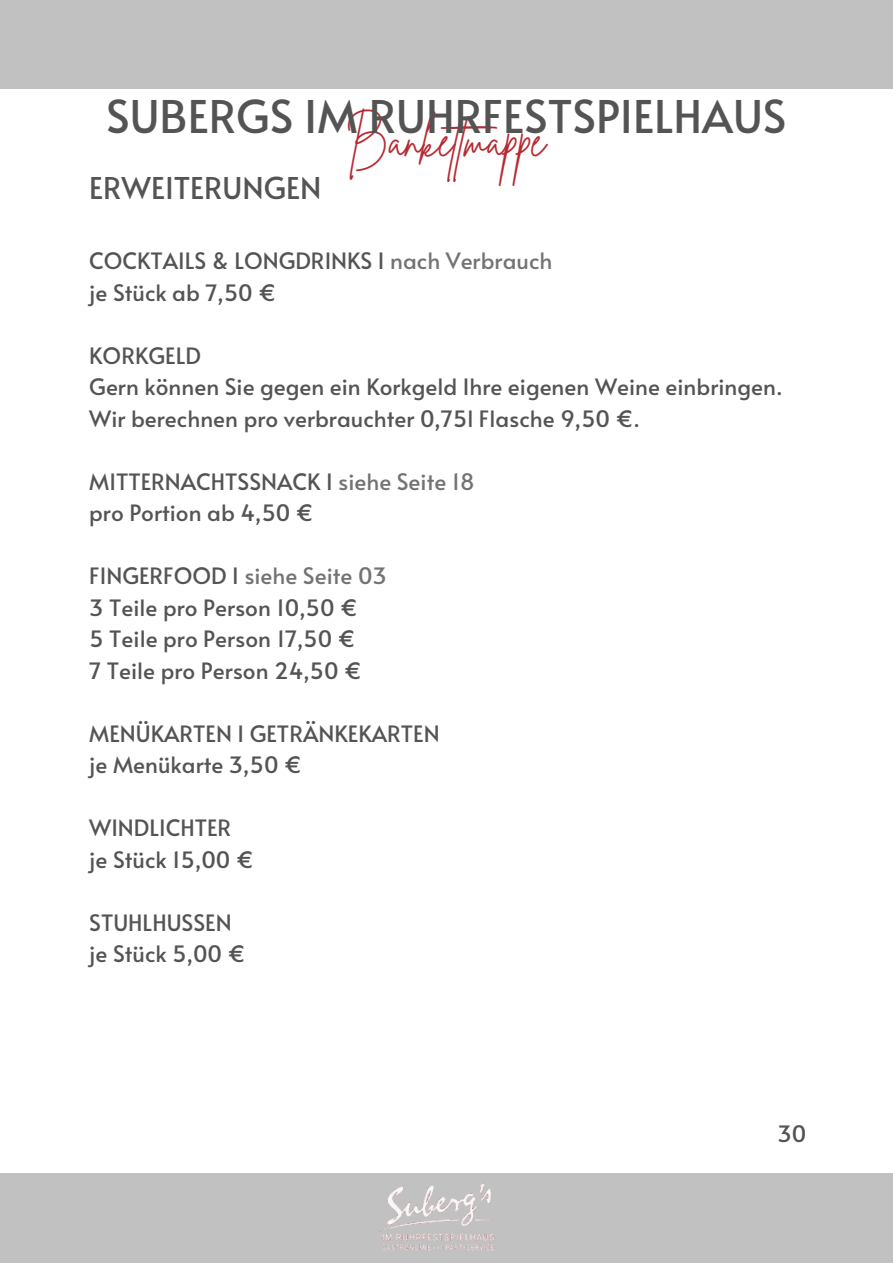
<style>
.page{position:relative;width:893px;height:1264px;background:#fff}
.page>*{position:absolute;margin:0;border:0;box-sizing:border-box;transform-origin:0 0}
.t1{font:45px "Alata";color:#545454}
.t2{font:45px "Brittany Signature";color:#b62931}
.t3{font:30px "Alata";color:#545454}
.t4{font:22.5px "Alata";color:#545454}
.t5{font:22.5px "Alata";color:#737373}
.s1{color:#737373}
.s2{color:#545454}
</style>
<div class="page">
<div style="left:0;top:0;width:892px;height:89px;background:#c1c1c1"></div>
<div style="left:0;top:1173px;width:892px;height:89px;background:#c1c1c1"></div>
<img style="left:378px;top:1183px;width:117px;height:68px">
<p class="t1" style="left:106px;top:84px;width:681px">SUBERGS IM RUHRFESTSPIELHAUS</p>
<p class="t2" style="left:345px;top:112px;width:201px">Banketmappe</p>
<p class="t3" style="left:89px;top:166px;width:233px">ERWEITERUNGEN</p>
<p class="t4" style="left:89px;top:245px;width:464px">COCKTAILS &amp; LONGDRINKS I <span class="s1">nach Verbrauch</span></p>
<p class="t4" style="left:89px;top:276px;width:188px">je Stück ab 7,50 €</p>
<p class="t4" style="left:89px;top:339px;width:113px">KORKGELD</p>
<p class="t4" style="left:89px;top:370px;width:694px">Gern können Sie gegen ein Korkgeld Ihre eigenen Weine einbringen.</p>
<p class="t4" style="left:89px;top:402px;width:552px">Wir berechnen pro verbrauchter 0,75l Flasche 9,50 €.</p>
<p class="t4" style="left:89px;top:465px;width:387px">MITTERNACHTSSNACK I <span class="s1">siehe Seite 18</span></p>
<p class="t4" style="left:89px;top:496px;width:226px">pro Portion ab 4,50 €</p>
<p class="t5" style="left:89px;top:559px;width:299px"><span class="s2">FINGERFOOD I</span> siehe Seite 03</p>
<p class="t4" style="left:89px;top:591px;width:270px">3 Teile pro Person 10,50 €</p>
<p class="t4" style="left:89px;top:622px;width:268px">5 Teile pro Person 17,50 €</p>
<p class="t4" style="left:89px;top:654px;width:274px">7 Teile pro Person 24,50 €</p>
<p class="t4" style="left:89px;top:717px;width:352px">MENÜKARTEN I GETRÄNKEKARTEN</p>
<p class="t4" style="left:89px;top:748px;width:214px">je Menükarte 3,50 €</p>
<p class="t4" style="left:89px;top:811px;width:143px">WINDLICHTER</p>
<p class="t4" style="left:89px;top:843px;width:166px">je Stück 15,00 €</p>
<p class="t4" style="left:89px;top:906px;width:144px">STUHLHUSSEN</p>
<p class="t4" style="left:89px;top:937px;width:158px">je Stück 5,00 €</p>
<p class="t4" style="left:777px;top:1116px;width:30px">30</p>
</div>
